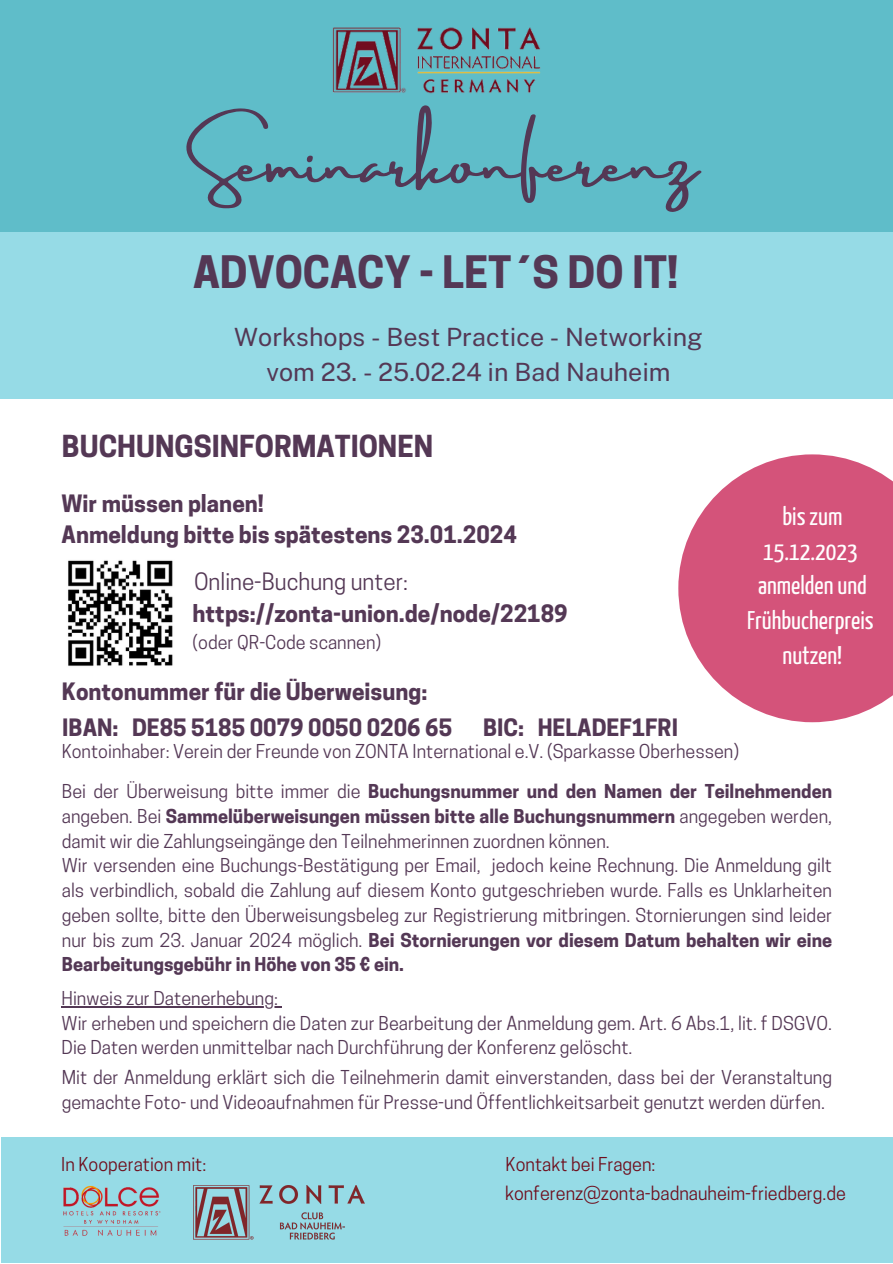
<style>
.page{position:relative;width:893px;height:1264px;background:#fff}
.page>*{position:absolute;margin:0;border:0;box-sizing:border-box;transform-origin:0 0}
.t1{font:63px "Amsterdam Three";color:#543855}
.t2{font:700 42px "Cooper Hewitt";color:#543855}
.t3{font:700 28.5px "Cooper Hewitt";color:#543855}
.t4{font:25.5px/34.8px "Yanone Kaffeesatz";color:#fff;text-align:center}
.t5{font:25.05px "Public Sans";color:#543855}
.t6{font:700 22.5px "Cooper Hewitt";color:#543855}
.t7{font:22.5px "Cooper Hewitt";color:#543855}
.t8{font:18px/24.8px "Cooper Hewitt";color:#543855}
.t9{font:18px "Cooper Hewitt";color:#6f0e1d}
.s1{font-weight:700}
</style>
<div class="page">
<svg style="left:678px;top:454px;width:214px;height:268px;fill:#d4537a"></svg>
<div style="left:0;top:0;width:892px;height:232px;background:#5fbdc9"></div>
<img style="left:332px;top:27px;width:209px;height:67px">
<div style="left:0;top:232px;width:892px;height:167px;background:#96dbe6"></div>
<div style="left:1px;top:1137px;width:891px;height:125px;background:#96dbe6"></div>
<img style="left:63px;top:1185px;width:98px;height:51px">
<img style="left:193px;top:1185px;width:171px;height:55px">
<img style="left:68px;top:560px;width:105px;height:106px">
<hr style="left:62px;top:1005px;width:216px;height:2px;background:#543855">
<p class="t1" style="left:198px;top:127px;width:501px">Seminarkonferenz</p>
<p class="t2" style="left:193px;top:257px;width:487px">ADVOCACY - LET´S DO IT!</p>
<p class="t5" style="left:234px;top:322px;width:470px">Workshops - Best Practice - Networking</p>
<p class="t5" style="left:266px;top:358px;width:405px">vom 23. - 25.02.24 in Bad Nauheim</p>
<p class="t3" style="left:62px;top:435px;width:372px">BUCHUNGSINFORMATIONEN</p>
<p class="t6" style="left:62px;top:495px;width:204px">Wir müssen planen!</p>
<p class="t6" style="left:62px;top:526px;width:457px">Anmeldung bitte bis spätestens 23.01.2024</p>
<p class="t7" style="left:194px;top:573px;width:215px">Online-Buchung unter:</p>
<p class="t6" style="left:192px;top:604px;width:376px">https://zonta-union.de/node/22189</p>
<p class="t8" style="left:192px;top:631px;width:190px">(oder QR-Code scannen)</p>
<p class="t6" style="left:62px;top:682px;width:367px">Kontonummer für die Überweisung:</p>
<p class="t6" style="left:62px;top:718px;width:391px">IBAN: DE85 5185 0079 0050 0206 65</p>
<p class="t6" style="left:483px;top:718px;width:196px">BIC: HELADEF1FRI</p>
<p class="t8" style="left:62px;top:741px;width:678px">Kontoinhaber: Verein der Freunde von ZONTA International e.V. (Sparkasse Oberhessen)</p>
<p class="t4" style="left:782px;top:500px;width:61px">bis zum</p>
<p class="t4" style="left:763px;top:535px;width:96px">15.12.2023</p>
<p class="t4" style="left:747px;top:570px;width:128px">anmelden und<br>Frühbucherpreis</p>
<p class="t4" style="left:782px;top:640px;width:61px">nutzen!</p>
<p class="t8" style="left:62px;top:781px;width:771px;text-align:justify">Bei der Überweisung bitte immer die <span class="s1">Buchungsnummer und den Namen der Teilnehmenden </span>angeben. Bei <span class="s1">Sammelüberweisungen müssen bitte alle Buchungsnummern</span> angegeben werden, damit wir die Zahlungseingänge den Teilnehmerinnen zuordnen können.</p>
<p class="t8" style="left:62px;top:855px;width:771px;text-align:justify">Wir versenden eine Buchungs-Bestätigung per Email, jedoch keine Rechnung. Die Anmeldung gilt als verbindlich, sobald die Zahlung auf diesem Konto gutgeschrieben wurde. Falls es Unklarheiten geben sollte, bitte den Überweisungsbeleg zur Registrierung mitbringen. Stornierungen sind leider nur bis zum 23. Januar 2024 möglich. <span class="s1">Bei Stornierungen vor diesem Datum behalten wir eine Bearbeitungsgebühr in Höhe von 35 € ein.</span></p>
<p class="t8" style="left:62px;top:987px;width:218px">Hinweis zur Datenerhebung:</p>
<p class="t8" style="left:62px;top:1012px;width:772px">Wir erheben und speichern die Daten zur Bearbeitung der Anmeldung gem. Art. 6 Abs.1, lit. f DSGVO.<br>Die Daten werden unmittelbar nach Durchführung der Konferenz gelöscht.</p>
<p class="t8" style="left:62px;top:1067px;width:771px">Mit der Anmeldung erklärt sich die Teilnehmerin damit einverstanden, dass bei der Veranstaltung gemachte Foto- und Videoaufnahmen für Presse-und Öffentlichkeitsarbeit genutzt werden dürfen.</p>
<p class="t9" style="left:61px;top:1157px;width:146px">In Kooperation mit:</p>
<p class="t9" style="left:505px;top:1157px;width:151px">Kontakt bei Fragen:</p>
<p class="t9" style="left:505px;top:1186px;width:342px">konferenz@zonta-badnauheim-friedberg.de</p>
</div>
